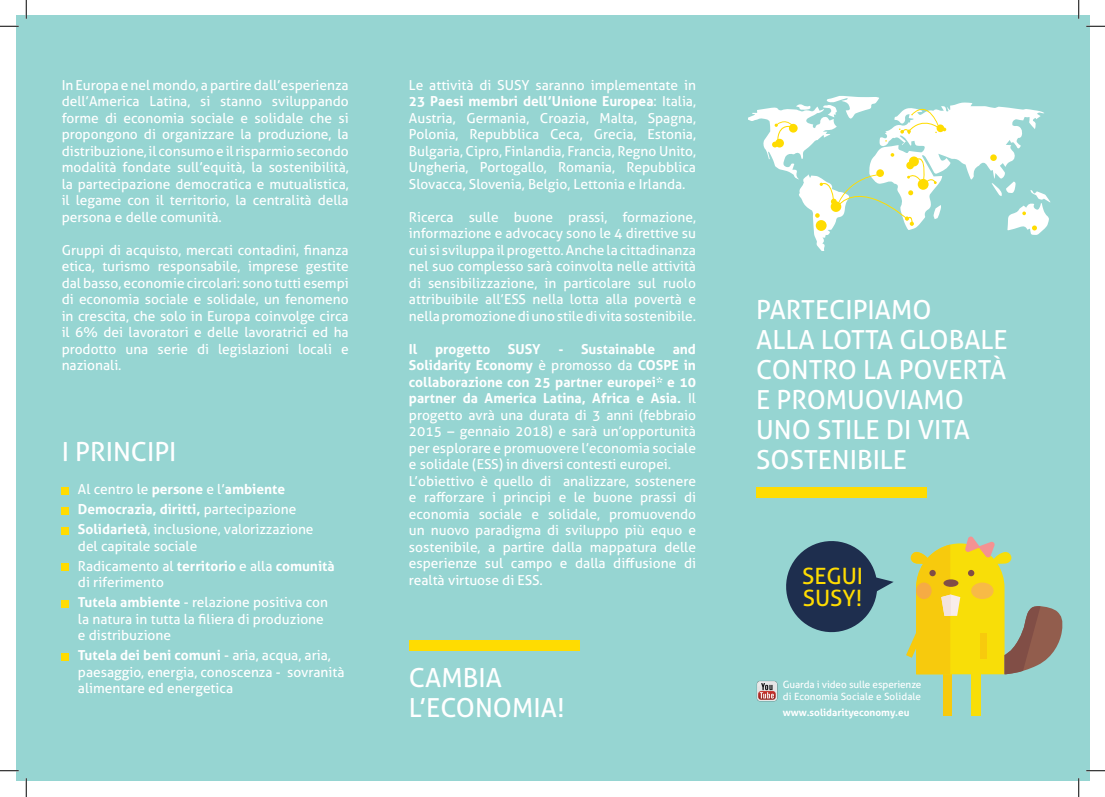
<style>
.page{position:relative;width:1105px;height:797px;background:#fff}
.page>*{position:absolute;margin:0;border:0;box-sizing:border-box;transform-origin:0 0}
.t1{font:26.25px/30px "Aller";color:#fff}
.t2{font:22.5px/22.4px "Aller";color:#ffdc01}
.t3{font:13.75px/16.5px "Aller";color:#fff;text-align:justify}
.t4{font:700 13.75px "Aller";color:#fff}
.t5{font:10px "Aller";letter-spacing:-.01em;color:#fff}
.t6{font:700 10px "Aller";color:#fff}
.s1{font-weight:400}
.s2{font-weight:700}
</style>
<div class="page">
<div style="left:16px;top:16px;width:1073px;height:765px;background:#96d5d2"></div>
<div style="left:62px;top:487px;width:7px;height:7px;background:#ffdc01"></div>
<div style="left:62px;top:507px;width:7px;height:7px;background:#ffdc01"></div>
<div style="left:62px;top:527px;width:7px;height:7px;background:#ffdc01"></div>
<div style="left:62px;top:563px;width:7px;height:7px;background:#ffdc01"></div>
<div style="left:62px;top:600px;width:7px;height:7px;background:#ffdc01"></div>
<div style="left:62px;top:653px;width:7px;height:7px;background:#ffdc01"></div>
<div style="left:410px;top:639px;width:170px;height:11px;background:#ffdc01"></div>
<div style="left:756px;top:487px;width:170px;height:11px;background:#ffdc01"></div>
<svg style="left:786px;top:541px;width:108px;height:92px"></svg>
<div style="left:943px;top:674px;width:9px;height:41px;background:#f7ca0d"></div>
<div style="left:971px;top:674px;width:9px;height:41px;background:#f8de08"></div>
<svg style="left:906px;top:536px;width:156px;height:138px"></svg>
<svg style="left:748px;top:96px;width:302px;height:155px"></svg>
<img style="left:756px;top:680px;width:21px;height:21px">
<svg style="left:0;top:25px;width:19px;height:2px"></svg>
<svg style="left:1086px;top:25px;width:19px;height:2px"></svg>
<svg style="left:0;top:770px;width:19px;height:1px"></svg>
<svg style="left:1086px;top:770px;width:19px;height:1px"></svg>
<svg style="left:25px;top:0;width:2px;height:19px"></svg>
<svg style="left:25px;top:778px;width:2px;height:19px"></svg>
<svg style="left:1078px;top:0;width:1px;height:19px"></svg>
<svg style="left:1078px;top:778px;width:1px;height:19px"></svg>
<p class="t3" style="left:62px;top:76px;width:289px">In Europa e nel mondo, a partire dall’esperienza dell’America Latina, si stanno sviluppando forme di economia sociale e solidale che si propongono di organizzare la produzione, la distribuzione, il consumo e il risparmio secondo modalità fondate sull’equità, la sostenibilità, la partecipazione democratica e mutualistica, il legame con il territorio, la centralità della persona e delle comunità.</p>
<p class="t3" style="left:62px;top:241px;width:289px">Gruppi di acquisto, mercati contadini, finanza etica, turismo responsabile, imprese gestite dal basso, economie circolari: sono tutti esempi di economia sociale e solidale, un fenomeno in crescita, che solo in Europa coinvolge circa il 6% dei lavoratori e delle lavoratrici ed ha prodotto una serie di legislazioni locali e nazionali.</p>
<p class="t1" style="left:62px;top:437px;width:116px">I PRINCIPI</p>
<p class="t4" style="left:78px;top:481px;width:209px"><span class="s1">Al centro le</span> persone <span class="s1">e l’</span>ambiente</p>
<p class="t4" style="left:78px;top:501px;width:220px">Democrazia, diritti, <span class="s1">partecipazione</span></p>
<p class="t3" style="left:78px;top:521px;width:237px"><span class="s2">Solidarietà</span>, inclusione, valorizzazione</p>
<p class="t3" style="left:78px;top:537px;width:121px">del capitale sociale</p>
<p class="t3" style="left:78px;top:557px;width:258px">Radicamento al <span class="s2">territorio</span> e alla <span class="s2">comunità</span></p>
<p class="t3" style="left:78px;top:574px;width:88px">di riferimento</p>
<p class="t3" style="left:78px;top:594px;width:252px"><span class="s2">Tutela ambiente</span> - relazione positiva con</p>
<p class="t3" style="left:78px;top:610px;width:247px">la natura in tutta la filiera di produzione</p>
<p class="t3" style="left:78px;top:627px;width:95px">e distribuzione</p>
<p class="t3" style="left:78px;top:647px;width:268px;text-align:left"><span class="s2">Tutela dei beni comuni</span> - aria, acqua, aria, paesaggio, energia, conoscenza - sovranità alimentare ed energetica</p>
<p class="t3" style="left:409px;top:76px;width:289px">Le attività di SUSY saranno implementate in <span class="s2">23 Paesi membri dell’Unione Europea</span>: Italia, Austria, Germania, Croazia, Malta, Spagna, Polonia, Repubblica Ceca, Grecia, Estonia, Bulgaria, Cipro, Finlandia, Francia, Regno Unito, Ungheria, Portogallo, Romania, Repubblica Slovacca, Slovenia, Belgio, Lettonia e Irlanda.</p>
<p class="t3" style="left:409px;top:208px;width:289px">Ricerca sulle buone prassi, formazione, informazione e advocacy sono le 4 direttive su cui si sviluppa il progetto. Anche la cittadinanza nel suo complesso sarà coinvolta nelle attività di sensibilizzazione, in particolare sul ruolo attribuibile all’ESS nella lotta alla povertà e nella promozione di uno stile di vita sostenibile.</p>
<p class="t4" style="left:409px;top:340px;width:10px">Il</p>
<p class="t4" style="left:435px;top:340px;width:57px">progetto</p>
<p class="t4" style="left:508px;top:340px;width:34px">SUSY</p>
<p class="t4" style="left:558px;top:340px;width:98px">- Sustainable</p>
<p class="t3" style="left:409px;top:340px;width:289px;text-indent:264px"><span class="s2">and Solidarity Economy</span> è promosso da <span class="s2">COSPE in collaborazione con 25 partner europei* e 10 partner da America Latina, Africa e Asia.</span> Il progetto avrà una durata di 3 anni (febbraio 2015 – gennaio 2018) e sarà un’opportunità per esplorare e promuovere l’economia sociale e solidale (ESS) in diversi contesti europei.</p>
<p class="t3" style="left:409px;top:472px;width:289px">L’obiettivo è quello di analizzare, sostenere e rafforzare i principi e le buone prassi di economia sociale e solidale, promuovendo un nuovo paradigma di sviluppo più equo e sostenibile, a partire dalla mappatura delle esperienze sul campo e dalla diffusione di realtà virtuose di ESS.</p>
<p class="t1" style="left:409px;top:663px;width:94px">CAMBIA</p>
<p class="t1" style="left:409px;top:693px;width:157px">L’ECONOMIA!</p>
<p class="t1" style="left:756px;top:294px;width:177px">PARTECIPIAMO</p>
<p class="t1" style="left:756px;top:324px;width:253px">ALLA LOTTA GLOBALE<br>CONTRO LA POVERTÀ</p>
<p class="t1" style="left:756px;top:384px;width:209px">E PROMUOVIAMO</p>
<p class="t1" style="left:756px;top:414px;width:215px">UNO STILE DI VITA</p>
<p class="t1" style="left:756px;top:444px;width:152px">SOSTENIBILE</p>
<p class="t2" style="left:802px;top:564px;width:63px">SEGUI<br>SUSY!</p>
<p class="t5" style="left:783px;top:678px;width:140px">Guarda i video sulle esperienze</p>
<p class="t5" style="left:783px;top:690px;width:140px">di Economia Sociale e Solidale</p>
<p class="t6" style="left:783px;top:706px;width:128px">www.solidarityeconomy.eu</p>
</div>
